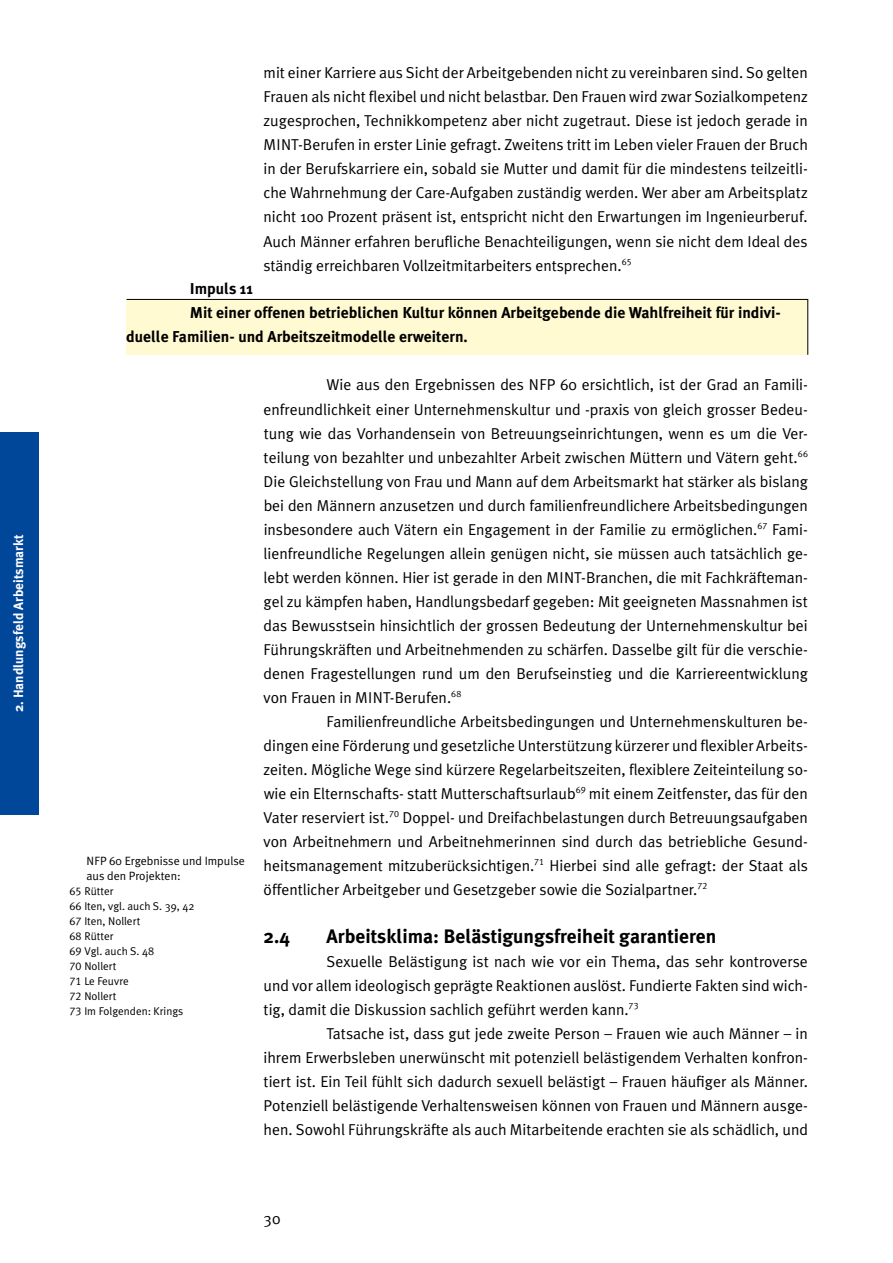
<style>
.page{position:relative;width:893px;height:1263px;background:#fff}
.page>*{position:absolute;margin:0;border:0;box-sizing:border-box;transform-origin:0 0}
.t1{font:700 19.5px "Meta Plus";color:#000}
.t2{font:15.75px/24px "Meta Plus Normal";color:#000;text-align:justify}
.t3{font:700 15.75px "Meta Plus";color:#000}
.t4{font:700 13.5px "Meta Plus";color:#fff}
.t5{font:12px/15px "Meta Plus Normal";color:#000}
.t6{font:11.25px/15px "Meta Plus Normal";color:#000}
.s1{font-family:"Meta Plus Normal Caps"}
</style>
<div class="page">
<div style="left:0;top:432px;width:38px;height:383px;background:#004699"></div>
<div style="left:126px;top:299px;width:682px;height:56px;background:#fffad1"></div>
<p class="t4" style="left:11px;top:712px;width:179px;rotate:-90deg">2. Handlungsfeld Arbeitsmarkt</p>
<p class="t2" style="left:263px;top:61px;width:546px">mit einer Karriere aus Sicht der Arbeitgebenden nicht zu vereinbaren sind. So gelten Frauen als nicht flexibel und nicht belastbar. Den Frauen wird zwar Sozialkompetenz zugesprochen, Technikkompetenz aber nicht zugetraut. Diese ist jedoch gerade in MINT-Berufen in erster Linie gefragt. Zweitens tritt im Leben vieler Frauen der Bruch in der Berufskarriere ein, sobald sie Mutter und damit für die mindestens teilzeitli&shy;che Wahrnehmung der Care-Aufgaben zuständig werden. Wer aber am Arbeitsplatz nicht 100 Prozent präsent ist, entspricht nicht den Erwartungen im Ingenieurberuf.<br>Auch Männer erfahren berufliche Benachteiligungen, wenn sie nicht dem Ideal des ständig erreichbaren Vollzeitmitarbeiters entsprechen.<sup>65</sup></p>
<p class="t3" style="left:190px;top:280px;width:65px">Impuls 11</p>
<p class="t3" style="left:190px;top:304px;width:592px">Mit einer offenen betrieblichen Kultur können Arbeitgebende die Wahlfreiheit für indivi-</p>
<p class="t3" style="left:126px;top:328px;width:343px">duelle Familien- und Arbeitszeitmodelle erweitern.</p>
<p class="t5" style="left:86px;top:853px;width:160px">NFP 60 Ergebnisse und Impulse aus den Projekten:</p>
<p class="t6" style="left:69px;top:883px;width:126px"><span class="s1">65</span> Rütter<br><span class="s1">66</span> Iten, vgl. auch S. 39, 42<br><span class="s1">67</span> Iten, Nollert<br><span class="s1">68</span> Rütter<br><span class="s1">69</span> Vgl. auch S. 48<br><span class="s1">70</span> Nollert<br><span class="s1">71</span> Le Feuvre<br><span class="s1">72</span> Nollert<br><span class="s1">73</span> Im Folgenden: Krings</p>
<p class="t2" style="left:327px;top:373px;width:483px">Wie aus den Ergebnissen des NFP 60 ersichtlich, ist der Grad an Famili-</p>
<p class="t2" style="left:264px;top:397px;width:546px">enfreundlichkeit einer Unternehmenskultur und -praxis von gleich grosser Bedeu-</p>
<p class="t2" style="left:264px;top:421px;width:546px">tung wie das Vorhandensein von Betreuungseinrichtungen, wenn es um die Ver-</p>
<p class="t2" style="left:264px;top:445px;width:546px">teilung von bezahlter und unbezahlter Arbeit zwischen Müttern und Vätern geht.<sup>66</sup></p>
<p class="t2" style="left:264px;top:469px;width:546px">Die Gleichstellung von Frau und Mann auf dem Arbeitsmarkt hat stärker als bislang</p>
<p class="t2" style="left:264px;top:493px;width:546px">bei den Männern anzusetzen und durch familienfreundlichere Arbeitsbedingungen</p>
<p class="t2" style="left:264px;top:517px;width:546px">insbesondere auch Vätern ein Engagement in der Familie zu ermöglichen.<sup>67</sup> Fami-</p>
<p class="t2" style="left:264px;top:541px;width:546px">lienfreundliche Regelungen allein genügen nicht, sie müssen auch tatsächlich ge-</p>
<p class="t2" style="left:264px;top:565px;width:546px">lebt werden können. Hier ist gerade in den MINT-Branchen, die mit Fachkräfteman-</p>
<p class="t2" style="left:264px;top:589px;width:546px">gel zu kämpfen haben, Handlungsbedarf gegeben: Mit geeigneten Massnahmen ist</p>
<p class="t2" style="left:264px;top:613px;width:546px">das Bewusstsein hinsichtlich der grossen Bedeutung der Unternehmenskultur bei</p>
<p class="t2" style="left:263px;top:637px;width:546px">Führungskräften und Arbeitnehmenden zu schärfen. Dasselbe gilt für die verschie-</p>
<p class="t2" style="left:263px;top:661px;width:546px">denen Fragestellungen rund um den Berufseinstieg und die Karriereentwicklung</p>
<p class="t2" style="left:264px;top:685px;width:199px">von Frauen in MINT-Berufen.<sup>68</sup></p>
<p class="t2" style="left:327px;top:709px;width:483px">Familienfreundliche Arbeitsbedingungen und Unternehmenskulturen be-</p>
<p class="t2" style="left:264px;top:733px;width:546px">dingen eine Förderung und gesetzliche Unterstützung kürzerer und flexibler Arbeits-</p>
<p class="t2" style="left:264px;top:757px;width:546px">zeiten. Mögliche Wege sind kürzere Regelarbeitszeiten, flexiblere Zeiteinteilung so-</p>
<p class="t2" style="left:264px;top:781px;width:546px">wie ein Elternschafts- statt Mutterschaftsurlaub<sup>69</sup> mit einem Zeitfenster, das für den</p>
<p class="t2" style="left:264px;top:805px;width:546px">Vater reserviert ist.<sup>70</sup> Doppel- und Dreifachbelastungen durch Betreuungsaufgaben</p>
<p class="t2" style="left:264px;top:829px;width:546px">von Arbeitnehmern und Arbeitnehmerinnen sind durch das betriebliche Gesund-</p>
<p class="t2" style="left:264px;top:853px;width:546px">heitsmanagement mitzuberücksichtigen.<sup>71</sup> Hierbei sind alle gefragt: der Staat als</p>
<p class="t2" style="left:264px;top:877px;width:445px">öffentlicher Arbeitgeber und Gesetzgeber sowie die Sozialpartner.<sup>72</sup></p>
<p class="t1" style="left:264px;top:924px;width:28px">2.4</p>
<p class="t1" style="left:327px;top:924px;width:391px">Arbeitsklima: Belästigungsfreiheit garantieren</p>
<p class="t2" style="left:327px;top:949px;width:483px">Sexuelle Belästigung ist nach wie vor ein Thema, das sehr kontroverse</p>
<p class="t2" style="left:264px;top:973px;width:546px">und vor allem ideologisch geprägte Reaktionen auslöst. Fundierte Fakten sind wich-</p>
<p class="t2" style="left:264px;top:997px;width:377px">tig, damit die Diskussion sachlich geführt werden kann.<sup>73</sup></p>
<p class="t2" style="left:327px;top:1021px;width:483px">Tatsache ist, dass gut jede zweite Person – Frauen wie auch Männer – in</p>
<p class="t2" style="left:264px;top:1045px;width:546px">ihrem Erwerbsleben unerwünscht mit potenziell belästigendem Verhalten konfron-</p>
<p class="t2" style="left:264px;top:1069px;width:546px">tiert ist. Ein Teil fühlt sich dadurch sexuell belästigt – Frauen häufiger als Männer.</p>
<p class="t2" style="left:264px;top:1093px;width:546px">Potenziell belästigende Verhaltensweisen können von Frauen und Männern ausge-</p>
<p class="t2" style="left:264px;top:1117px;width:546px">hen. Sowohl Führungskräfte als auch Mitarbeitende erachten sie als schädlich, und</p>
<p class="t2" style="left:264px;top:1207px;width:18px">30</p>
</div>
